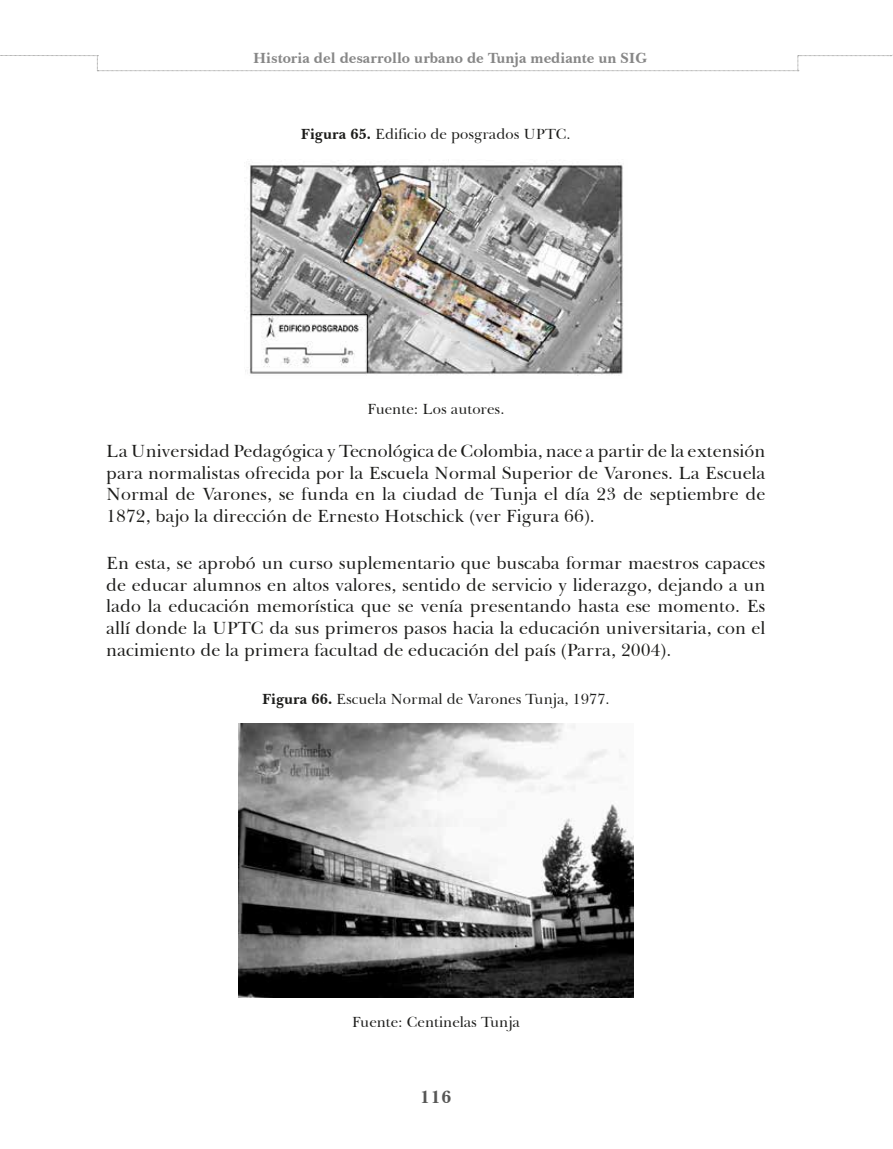
<style>
.page{position:relative;width:893px;height:1149px;background:#fff}
.page>*{position:absolute;margin:0;border:0;box-sizing:border-box;transform-origin:0 0}
.t1{font:18px/21.6px "Baskerville BT";color:#1d1d1b;text-align:justify}
.t2{font:700 18px "Baskerville BT";color:#575756}
.t3{font:15px "Baskerville BT";color:#1d1d1b}
.t4{font:700 15px "Baskerville BT";color:#878787}
.s1{font-weight:700}
</style>
<div class="page">
<svg style="left:0;top:55px;width:893px;height:16px"></svg>
<img style="left:244px;top:162px;width:380px;height:214px">
<img style="left:238px;top:723px;width:395px;height:274px">
<p class="t4" style="left:253px;top:49px;width:395px">Historia del desarrollo urbano de Tunja mediante un SIG</p>
<p class="t3" style="left:301px;top:125px;width:271px"><span class="s1">Figura 65.</span> Edificio de posgrados UPTC.</p>
<p class="t3" style="left:367px;top:400px;width:139px">Fuente: Los autores.</p>
<p class="t1" style="left:106px;top:440px;width:661px">La Universidad Pedagógica y Tecnológica de Colombia, nace a partir de la extensión para normalistas ofrecida por la Escuela Normal Superior de Varones. La Escuela Normal de Varones, se funda en la ciudad de Tunja el día 23 de septiembre de 1872, bajo la dirección de Ernesto Hotschick (ver Figura 66).</p>
<p class="t1" style="left:106px;top:552px;width:661px">En esta, se aprobó un curso suplementario que buscaba formar maestros capaces de educar alumnos en altos valores, sentido de servicio y liderazgo, dejando a un lado la educación memorística que se venía presentando hasta ese momento. Es allí donde la UPTC da sus primeros pasos hacia la educación universitaria, con el nacimiento de la primera facultad de educación del país (Parra, 2004).</p>
<p class="t3" style="left:262px;top:689px;width:349px"><span class="s1">Figura 66.</span> Escuela Normal de Varones Tunja, 1977.</p>
<p class="t3" style="left:352px;top:1012px;width:170px">Fuente: Centinelas Tunja</p>
<p class="t2" style="left:420px;top:1085px;width:33px">116</p>
</div>
